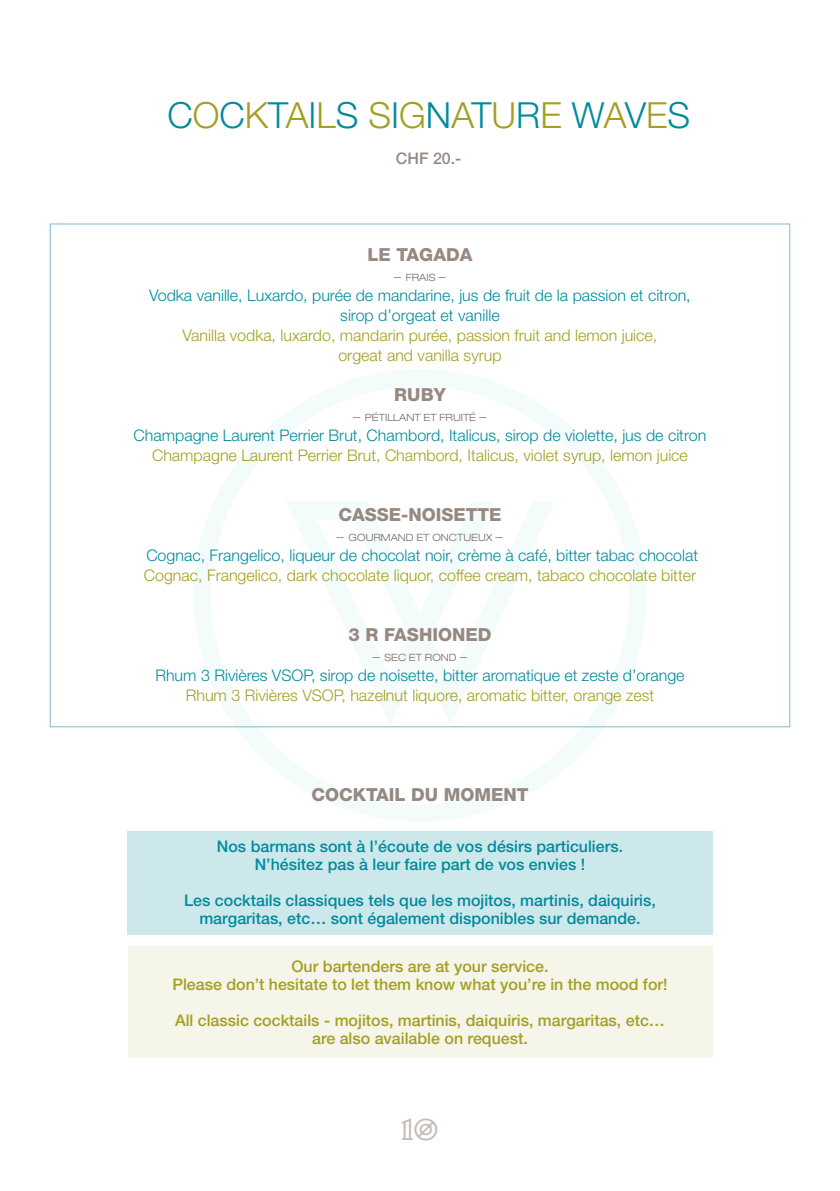
<style>
.page{position:relative;width:840px;height:1191px;background:#fff}
.page>*{position:absolute;margin:0;border:0;box-sizing:border-box;transform-origin:0 0}
.t1{font:300 36px "Helvetica Neue LT Pro";color:#008b9d}
.t2{font:30px "Comeback";color:#c4bbb6}
.t3{font:800 18px "Helvetica Neue LT Pro";color:#968981}
.t4{font:300 16px "Helvetica Neue LT Pro";color:#008b9d}
.t5{font:300 16px "Helvetica Neue LT Pro";color:#a39f23}
.t6{font:500 16px "Helvetica Neue LT Pro";color:#008b9d}
.t7{font:500 16px "Helvetica Neue LT Pro";color:#a39f23}
.t8{font:500 16px "Helvetica Neue LT Pro";color:#968981}
.t9{font:300 expanded 10px "Helvetica Neue LT Pro";color:#756c65}
.s1{color:#a39f23}
.s2{font-size:14px}
</style>
<div class="page">
<svg style="left:193px;top:370px;width:453px;height:451px"></svg>
<div style="left:127px;top:831px;width:585px;height:103px;background:#cde8eb"></div>
<div style="left:128px;top:946px;width:584px;height:112px;background:#f5f5e9"></div>
<p class="t1" style="left:167px;top:93px;width:524px">C<span class="s1">O</span>C<span class="s1">K</span>T<span class="s1">A</span>I<span class="s1">L</span>S <span class="s1">S</span>I<span class="s1">G</span>N<span class="s1">A</span>T<span class="s1">U</span>R<span class="s1">E</span> W<span class="s1">A</span>V<span class="s1">E</span>S</p>
<p class="t8" style="left:396px;top:149px;width:67px">CHF 20.-</p>
<p class="t3" style="left:367px;top:244px;width:106px">LE TAGADA</p>
<p class="t9" style="left:393px;top:271px;width:55px"><span class="s2">−</span> FRAIS <span class="s2">−</span></p>
<p class="t4" style="left:149px;top:285px;width:542px">Vodka vanille, Luxardo, purée de mandarine, jus de fruit de la passion et citron,</p>
<p class="t4" style="left:340px;top:305px;width:161px">sirop d’orgeat et vanille</p>
<p class="t5" style="left:182px;top:325px;width:476px">Vanilla vodka, luxardo, mandarin purée, passion fruit and lemon juice,</p>
<p class="t5" style="left:338px;top:345px;width:165px">orgeat and vanilla syrup</p>
<p class="t3" style="left:394px;top:384px;width:53px">RUBY</p>
<p class="t9" style="left:352px;top:411px;width:136px"><span class="s2">−</span> PÉTILLANT ET FRUITÉ <span class="s2">−</span></p>
<p class="t4" style="left:134px;top:425px;width:574px">Champagne Laurent Perrier Brut, Chambord, Italicus, sirop de violette, jus de citron</p>
<p class="t5" style="left:152px;top:445px;width:537px">Champagne Laurent Perrier Brut, Chambord, Italicus, violet syrup, lemon juice</p>
<p class="t3" style="left:338px;top:504px;width:165px">CASSE-NOISETTE</p>
<p class="t9" style="left:336px;top:531px;width:169px"><span class="s2">−</span> GOURMAND ET ONCTUEUX <span class="s2">−</span></p>
<p class="t4" style="left:146px;top:545px;width:553px">Cognac, Frangelico, liqueur de chocolat noir, crème à café, bitter tabac chocolat</p>
<p class="t5" style="left:144px;top:565px;width:553px">Cognac, Frangelico, dark chocolate liquor, coffee cream, tabaco chocolate bitter</p>
<p class="t3" style="left:348px;top:624px;width:144px">3 R FASHIONED</p>
<p class="t9" style="left:372px;top:651px;width:97px"><span class="s2">−</span> SEC ET ROND <span class="s2">−</span></p>
<p class="t4" style="left:155px;top:665px;width:530px">Rhum 3 Rivières VSOP, sirop de noisette, bitter aromatique et zeste d’orange</p>
<p class="t5" style="left:186px;top:685px;width:469px">Rhum 3 Rivières VSOP, hazelnut liquore, aromatic bitter, orange zest</p>
<p class="t3" style="left:311px;top:784px;width:219px">COCKTAIL DU MOMENT</p>
<p class="t6" style="left:217px;top:836px;width:407px">Nos barmans sont à l’écoute de vos désirs particuliers.</p>
<p class="t6" style="left:254px;top:854px;width:332px">N’hésitez pas à leur faire part de vos envies !</p>
<p class="t6" style="left:184px;top:890px;width:473px">Les cocktails classiques tels que les mojitos, martinis, daiquiris,</p>
<p class="t6" style="left:199px;top:908px;width:442px">margaritas, etc… sont également disponibles sur demande.</p>
<p class="t7" style="left:291px;top:956px;width:258px">Our bartenders are at your service.</p>
<p class="t7" style="left:172px;top:974px;width:496px">Please don’t hesitate to let them know what you’re in the mood for!</p>
<p class="t7" style="left:175px;top:1010px;width:491px">All classic cocktails - mojitos, martinis, daiquiris, margaritas, etc…</p>
<p class="t7" style="left:312px;top:1028px;width:217px">are also available on request.</p>
<h2 class="t2" style="left:400px;top:1110px;width:40px">10</h2>
</div>
